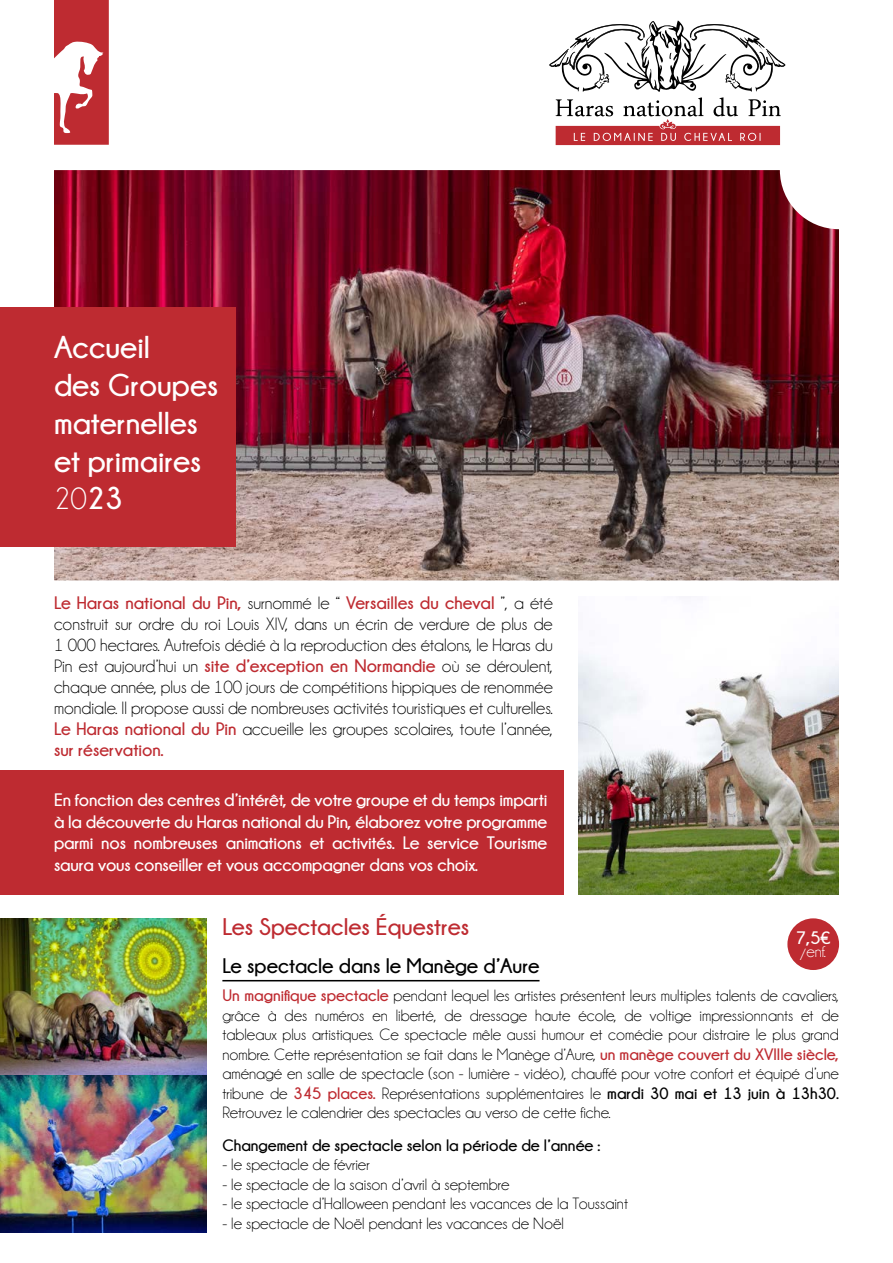
<style>
.page{position:relative;width:893px;height:1263px;background:#fff}
.page>*{position:absolute;margin:0;border:0;box-sizing:border-box;transform-origin:0 0}
.t1{font:700 31.5px/37.8px "Champagne&Limousines";color:#fff}
.t2{font:700 24px "Champagne&Limousines";color:#be2b31}
.t3{font:700 21px "Champagne&Limousines";color:#000}
.t4{font:18px/21px "Champagne&Limousines";color:#000;text-align:justify}
.t5{font:700 18px/21.6px "Champagne&Limousines";letter-spacing:-.01em;color:#fff;text-align:justify}
.t6{font:16.5px/19.5px "Champagne&Limousines";color:#000;text-align:justify}
.t7{font:700 16.5px "Champagne&Limousines";color:#000}
.t8{font:16.5px "Champagne&Limousines";color:#fff}
.s1{font-weight:400}
.s2{font-weight:700;color:#be2b31}
.s3{font-weight:700}
</style>
<div class="page">
<svg style="left:54px;top:0;width:55px;height:145px"></svg>
<svg style="left:549px;top:20px;width:236px;height:125px"></svg>
<img style="left:54px;top:170px;width:785px;height:410px">
<div style="left:0;top:307px;width:236px;height:239px;background:#be2b31"></div>
<div style="left:0;top:770px;width:563px;height:124px;background:#be2b31"></div>
<hr style="left:222px;top:980px;width:317px;height:1px;background:#000">
<img style="left:579px;top:654px;width:260px;height:240px">
<img style="left:0;top:918px;width:207px;height:315px">
<div style="left:787px;top:918px;width:52px;height:52px;background:#be2b31;border-radius:50%"></div>
<h1 class="t1" style="left:54px;top:328px;width:166px">Accueil<br>des Groupes maternelles et primaires<br><span class="s1">20</span>23</h1>
<p class="t4" style="left:54px;top:592px;width:500px"><span class="s2">Le Haras national du Pin,</span> surnommé le “ <span class="s2">Versailles du cheval</span> ”, a été construit sur ordre du roi Louis XIV, dans un écrin de verdure de plus de 1 000 hectares. Autrefois dédié à la reproduction des étalons, le Haras du Pin est aujourd’hui un <span class="s2">site d’exception en Normandie</span> où se déroulent, chaque année, plus de 100 jours de compétitions hippiques de renommée mondiale. Il propose aussi de nombreuses activités touristiques et culturelles.<br><span class="s2">Le Haras national du Pin</span> accueille les groupes scolaires, toute l’année, <span class="s2">sur réservation.</span></p>
<p class="t5" style="left:54px;top:789px;width:495px">En fonction des centres d’intérêt, de votre groupe et du temps imparti à la découverte du Haras national du Pin, élaborez votre programme parmi nos nombreuses animations et activités. Le service Tourisme saura vous conseiller et vous accompagner dans vos choix.</p>
<h2 class="t2" style="left:222px;top:914px;width:248px">Les Spectacles Équestres</h2>
<p class="t3" style="left:222px;top:954px;width:319px">Le spectacle dans le Manège d’Aure</p>
<p class="t6" style="left:222px;top:986px;width:618px"><span class="s2">Un magnifique spectacle</span> pendant lequel les artistes présentent leurs multiples talents de cavaliers, grâce à des numéros en liberté, de dressage haute école, de voltige impressionnants et de tableaux plus artistiques. Ce spectacle mêle aussi humour et comédie pour distraire le plus grand nombre. Cette représentation se fait dans le Manège d’Aure, <span class="s2">un manège couvert du XVIIIe siècle, </span>aménagé en salle de spectacle (son - lumière - vidéo), chauffé pour votre confort et équipé d’une tribune de <span class="s2">345 places.</span> Représentations supplémentaires le <span class="s3">mardi 30 mai et 13 juin à 13h30.<br></span>Retrouvez le calendrier des spectacles au verso de cette fiche.</p>
<p class="t7" style="left:222px;top:1136px;width:380px">Changement de spectacle selon la période de l’année :</p>
<p class="t6" style="left:222px;top:1155px;width:149px">- le spectacle de février</p>
<p class="t6" style="left:222px;top:1174px;width:289px">- le spectacle de la saison d’avril à septembre</p>
<p class="t6" style="left:222px;top:1194px;width:407px">- le spectacle d’Halloween pendant les vacances de la Toussaint</p>
<p class="t6" style="left:222px;top:1213px;width:343px">- le spectacle de Noël pendant les vacances de Noël</p>
<p class="t5" style="left:796px;top:926px;width:36px">7,5€</p>
<p class="t8" style="left:800px;top:943px;width:27px">/enf.</p>
</div>
